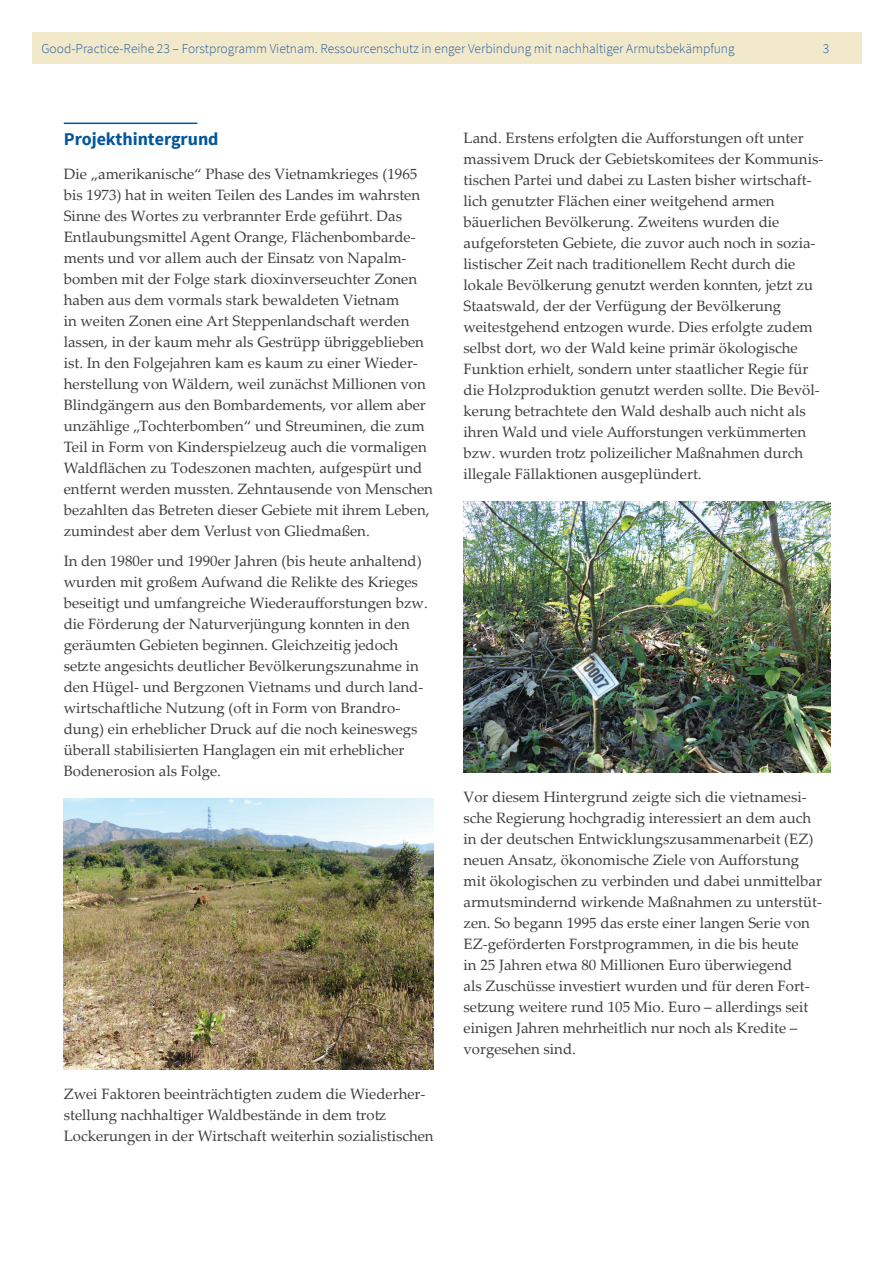
<style>
.page{position:relative;width:893px;height:1263px;background:#fff}
.page>*{position:absolute;margin:0;border:0;box-sizing:border-box;transform-origin:0 0}
.t1{font:700 18px "Source Sans Pro";color:#01569c}
.t2{font:15px/21px "Palatino Linotype";color:#3e3e3f}
.t3{font:300 13.5px "Source Sans Pro";color:#2661a4}
</style>
<div class="page">
<div style="left:32px;top:32px;width:829px;height:32px;background:#f2e8ca"></div>
<hr style="left:64px;top:123px;width:133px;height:1px;background:#01569c">
<img style="left:64px;top:799px;width:370px;height:271px">
<img style="left:463px;top:501px;width:367px;height:271px">
<p class="t3" style="left:41px;top:40px;width:695px">Good-Practice-Reihe 23 – Forstprogramm Vietnam. Ressourcenschutz in enger Verbindung mit nachhaltiger Armutsbekämpfung</p>
<p class="t3" style="left:823px;top:40px;width:8px">3</p>
<p class="t1" style="left:64px;top:128px;width:156px">Projekthintergrund</p>
<p class="t2" style="left:64px;top:163px;width:371px">Die „amerikanische“ Phase des Vietnamkrieges (1965 bis 1973) hat in weiten Teilen des Landes im wahrsten Sinne des Wortes zu verbrannter Erde geführt. Das Entlaubungsmittel Agent Orange, Flächenbombarde&shy;ments und vor allem auch der Einsatz von Napalm&shy;bomben mit der Folge stark dioxinverseuchter Zonen haben aus dem vormals stark bewaldeten Vietnam<br>in weiten Zonen eine Art Steppenlandschaft werden lassen, in der kaum mehr als Gestrüpp übriggeblieben ist. In den Folgejahren kam es kaum zu einer Wieder&shy;herstellung von Wäldern, weil zunächst Millionen von Blindgängern aus den Bombardements, vor allem aber unzählige „Tochterbomben“ und Streuminen, die zum Teil in Form von Kinderspielzeug auch die vormaligen Waldflächen zu Todeszonen machten, aufgespürt und entfernt werden mussten. Zehntausende von Menschen bezahlten das Betreten dieser Gebiete mit ihrem Leben, zumindest aber dem Verlust von Gliedmaßen.</p>
<p class="t2" style="left:64px;top:549px;width:365px">In den 1980er und 1990er Jahren (bis heute anhaltend) wurden mit großem Aufwand die Relikte des Krieges beseitigt und umfangreiche Wiederaufforstungen bzw. die Förderung der Naturverjüngung konnten in den geräumten Gebieten beginnen. Gleichzeitig jedoch setzte angesichts deutlicher Bevölkerungszunahme in den Hügel- und Bergzonen Vietnams und durch land&shy;wirtschaftliche Nutzung (oft in Form von Brandro&shy;dung) ein erheblicher Druck auf die noch keineswegs überall stabilisierten Hanglagen ein mit erheblicher Bodenerosion als Folge.</p>
<p class="t2" style="left:64px;top:1083px;width:371px">Zwei Faktoren beeinträchtigten zudem die Wiederher&shy;stellung nachhaltiger Waldbestände in dem trotz<br>Lockerungen in der Wirtschaft weiterhin sozialistischen</p>
<p class="t2" style="left:463px;top:127px;width:361px">Land. Erstens erfolgten die Aufforstungen oft unter massivem Druck der Gebietskomitees der Kommunis&shy;tischen Partei und dabei zu Lasten bisher wirtschaft&shy;lich genutzter Flächen einer weitgehend armen bäuerlichen Bevölkerung. Zweitens wurden die aufgeforsteten Gebiete, die zuvor auch noch in sozia&shy;listischer Zeit nach traditionellem Recht durch die lokale Bevölkerung genutzt werden konnten, jetzt zu Staatswald, der der Verfügung der Bevölkerung weitestgehend entzogen wurde. Dies erfolgte zudem selbst dort, wo der Wald keine primär ökologische Funktion erhielt, sondern unter staatlicher Regie für die Holzproduktion genutzt werden sollte. Die Bevöl&shy;kerung betrachtete den Wald deshalb auch nicht als ihren Wald und viele Aufforstungen verkümmerten bzw. wurden trotz polizeilicher Maßnahmen durch illegale Fällaktionen ausgeplündert.</p>
<p class="t2" style="left:463px;top:786px;width:360px">Vor diesem Hintergrund zeigte sich die vietnamesi&shy;sche Regierung hochgradig interessiert an dem auch in der deutschen Entwicklungszusammenarbeit (EZ) neuen Ansatz, ökonomische Ziele von Aufforstung mit ökologischen zu verbinden und dabei unmittelbar armutsmindernd wirkende Maßnahmen zu unterstüt&shy;zen. So begann 1995 das erste einer langen Serie von EZ-geförderten Forstprogrammen, in die bis heute<br>in 25 Jahren etwa 80 Millionen Euro überwiegend<br>als Zuschüsse investiert wurden und für deren Fort&shy;setzung weitere rund 105 Mio. Euro – allerdings seit einigen Jahren mehrheitlich nur noch als Kredite – vorgesehen sind.</p>
</div>
